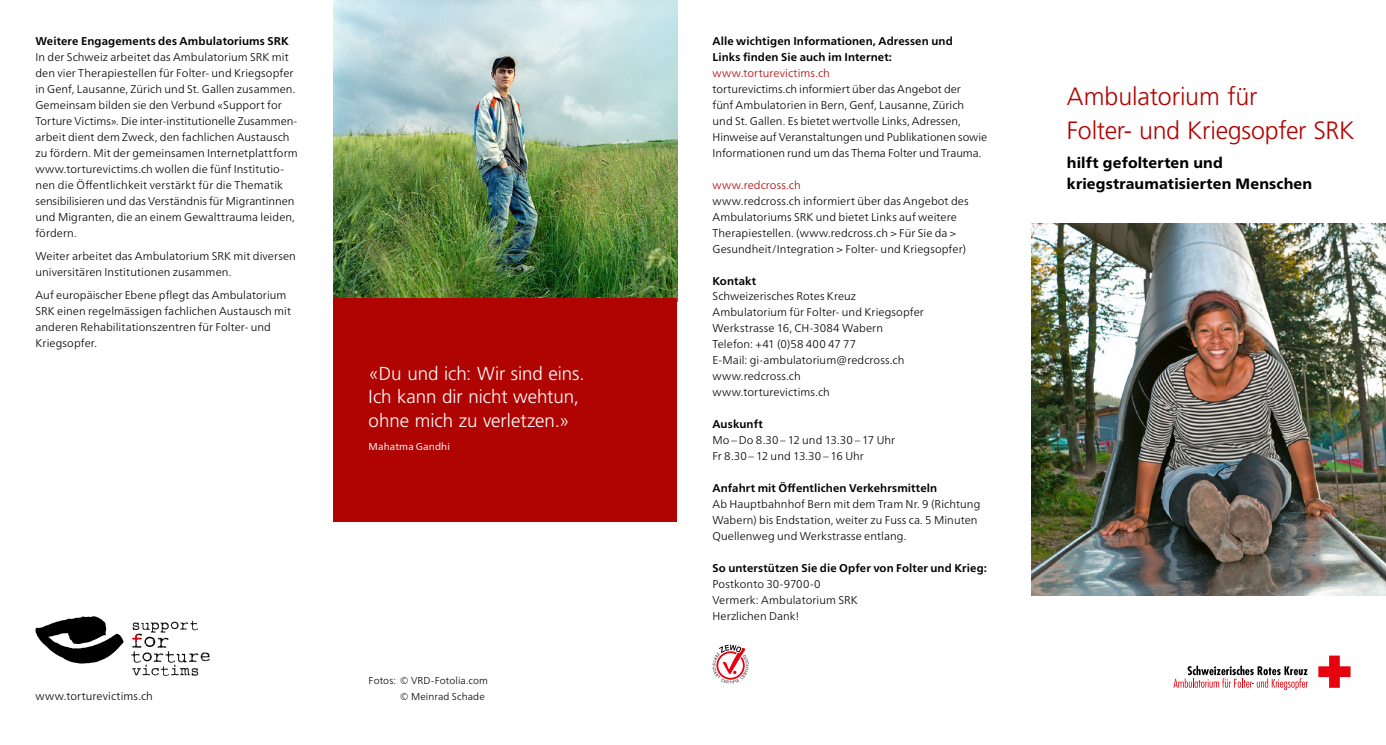
<style>
.page{position:relative;width:1386px;height:745px;background:#fff}
.page>*{position:absolute;margin:0;border:0;box-sizing:border-box;transform-origin:0 0}
.titel_1{font:300 25px/34.4px "Frutiger LT Std";letter-spacing:-.01em;color:#b00402}
.testimonial{font:300 18.75px/23.5px "Frutiger LT Std";letter-spacing:-.005em;color:#fff}
.titel_2{font:800 15px/21.2px "Frutiger Neue LTW1 G";letter-spacing:.01em;color:#000}
.GT{font:300 11.25px/16px "Frutiger Neue LTW1 G";letter-spacing:.005em;color:#000}
.zwischentitel1{font:700 11.25px/16px "Frutiger Neue LTW1 G";letter-spacing:.01em;color:#000}
.zwischentitel2{font:300 11.25px "Frutiger Neue LTW1 G";letter-spacing:.005em;color:#b00402}
.GT-2{font:300 10px/16px "Frutiger Neue LTW1 G";letter-spacing:.015em;color:#000}
.testimonial_-_name{font:10px "Frutiger Neue LTW1 G";letter-spacing:.01em;color:#fff}
</style>
<div class="page">
<svg style="left:712px;top:644px;width:36px;height:39px"></svg>
<svg style="left:35px;top:616px;width:89px;height:47px"></svg>
<svg style="left:131px;top:620px;width:79px;height:55px"></svg>
<img style="left:333px;top:0;width:344px;height:298px">
<div style="left:333px;top:298px;width:344px;height:223px;background:#b00402"></div>
<svg style="left:1318px;top:655px;width:32px;height:32px"></svg>
<svg style="left:1173px;top:665px;width:134px;height:24px"></svg>
<img style="left:1031px;top:223px;width:354px;height:372px">
<p class="zwischentitel1" style="left:35px;top:33px;width:255px">Weitere Engagements des Ambulatoriums SRK</p>
<p class="GT" style="left:35px;top:49px;width:264px">In der Schweiz arbeitet das Ambulatorium SRK mit den vier Therapiestellen für Folter- und Kriegsopfer in Genf, Lausanne, Zürich und St. Gallen zusammen.<br>Gemeinsam bilden sie den Verbund «Support for Torture Victims». Die inter-institutionelle Zusammen&shy;arbeit dient dem Zweck, den fachlichen Austausch zu fördern. Mit der gemeinsamen Internetplattform www.torturevictims.ch wollen die fünf Institutio&shy;nen die Öffentlichkeit verstärkt für die Thematik sensibilisieren und das Verständnis für Migrantinnen und Migranten, die an einem Gewalttrauma leiden, fördern.</p>
<p class="GT" style="left:35px;top:247px;width:262px">Weiter arbeitet das Ambulatorium SRK mit diversen universitären Institutionen zusammen.</p>
<p class="GT" style="left:35px;top:286px;width:257px">Auf europäischer Ebene pflegt das Ambulatorium SRK einen regelmässigen fachlichen Austausch mit anderen Rehabilitationszentren für Folter- und Kriegsopfer.</p>
<p class="testimonial" style="left:369px;top:362px;width:218px">«Du und ich: Wir sind eins.</p>
<p class="testimonial" style="left:369px;top:385px;width:212px">Ich kann dir nicht wehtun, ohne mich zu verletzen.»</p>
<p class="testimonial_-_name" style="left:369px;top:440px;width:83px">Mahatma Gandhi</p>
<p class="GT" style="left:35px;top:687px;width:119px">www.torturevictims.ch</p>
<p class="GT-2" style="left:400px;top:671px;width:90px;text-indent:-31px">Fotos: © VRD-Fotolia.com © Meinrad Schade</p>
<p class="zwischentitel1" style="left:712px;top:33px;width:242px">Alle wichtigen Informationen, Adressen und<br>Links finden Sie auch im Internet:</p>
<p class="zwischentitel2" style="left:712px;top:66px;width:119px">www.torturevictims.ch</p>
<p class="GT" style="left:712px;top:81px;width:276px">torturevictims.ch informiert über das Angebot der<br>fünf Ambulatorien in Bern, Genf, Lausanne, Zürich und St. Gallen. Es bietet wertvolle Links, Adressen, Hinweise auf Veranstaltungen und Publikationen sowie Informationen rund um das Thema Folter und Trauma.</p>
<p class="zwischentitel2" style="left:712px;top:178px;width:90px">www.redcross.ch</p>
<p class="GT" style="left:712px;top:192px;width:258px">www.redcross.ch informiert über das Angebot des Ambulatoriums SRK und bietet Links auf weitere Therapiestellen. (www.redcross.ch &gt; Für Sie da &gt; Gesundheit/Integration &gt; Folter- und Kriegsopfer)</p>
<p class="zwischentitel1" style="left:712px;top:272px;width:45px">Kontakt</p>
<p class="GT" style="left:712px;top:288px;width:145px">Schweizerisches Rotes Kreuz</p>
<p class="GT" style="left:712px;top:304px;width:213px">Ambulatorium für Folter- und Kriegsopfer</p>
<p class="GT" style="left:712px;top:320px;width:172px">Werkstrasse 16, CH-3084 Wabern</p>
<p class="GT" style="left:712px;top:336px;width:145px">Telefon: +41 (0)58 400 47 77</p>
<p class="GT" style="left:712px;top:352px;width:193px">E-Mail: gi-ambulatorium@redcross.ch</p>
<p class="GT" style="left:712px;top:368px;width:90px">www.redcross.ch</p>
<p class="GT" style="left:712px;top:384px;width:119px">www.torturevictims.ch</p>
<p class="zwischentitel1" style="left:712px;top:416px;width:52px">Auskunft</p>
<p class="GT" style="left:712px;top:432px;width:184px">Mo – Do 8.30 – 12 und 13.30 – 17 Uhr</p>
<p class="GT" style="left:712px;top:448px;width:153px">Fr 8.30 – 12 und 13.30 – 16 Uhr</p>
<p class="zwischentitel1" style="left:712px;top:479px;width:226px">Anfahrt mit Öffentlichen Verkehrsmitteln</p>
<p class="GT" style="left:712px;top:495px;width:269px">Ab Hauptbahnhof Bern mit dem Tram Nr. 9 (Richtung<br>Wabern) bis Endstation, weiter zu Fuss ca. 5 Minuten<br>Quellenweg und Werkstrasse entlang.</p>
<p class="zwischentitel1" style="left:712px;top:559px;width:276px">So unterstützen Sie die Opfer von Folter und Krieg:</p>
<p class="GT" style="left:712px;top:575px;width:110px">Postkonto 30-9700-0</p>
<p class="GT" style="left:712px;top:591px;width:147px">Vermerk: Ambulatorium SRK</p>
<p class="GT" style="left:712px;top:607px;width:88px">Herzlichen Dank!</p>
<p class="titel_1" style="left:1067px;top:79px;width:289px">Ambulatorium für<br>Folter- und Kriegsopfer SRK</p>
<p class="titel_2" style="left:1067px;top:151px;width:247px">hilft gefolterten und kriegstraumatisierten Menschen</p>
</div>
